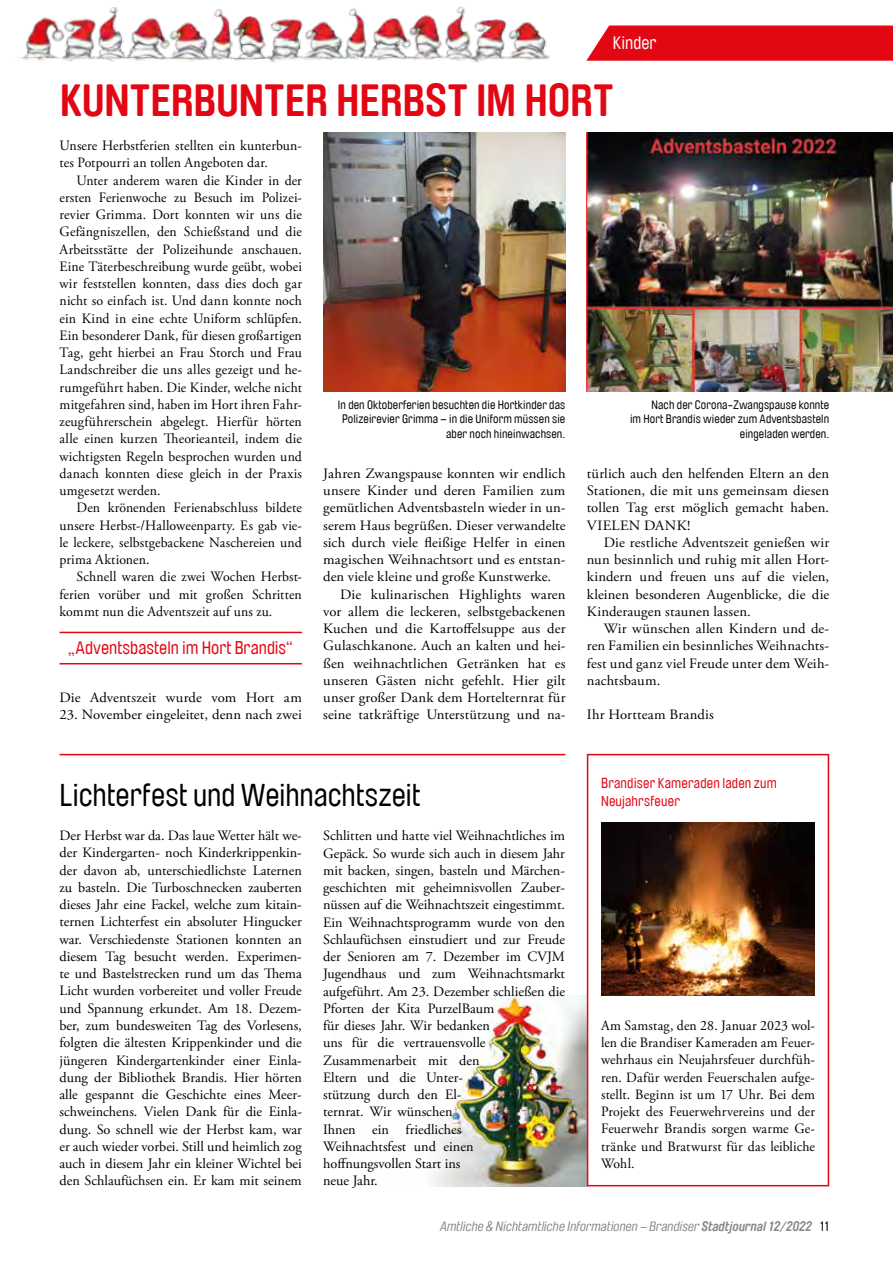
<style>
.page{position:relative;width:893px;height:1263px;background:#fff}
.page>*{position:absolute;margin:0;border:0;box-sizing:border-box;transform-origin:0 0}
.t1{font:700 45px "Brauer Neue";letter-spacing:-.005em;color:#e30613}
.t2{font:31.5px "Brauer Neue";letter-spacing:-.005em;color:#000}
.t3{font:18px "Brauer Neue";color:#e30613}
.t4{font:18px "Brauer Neue";color:#fff}
.t5{font:14.25px/17.2px "Adobe Garamond Pro";color:#000;text-align:justify}
.t6{font:14.25px/17.2px "Brauer Neue";letter-spacing:.015em;color:#e30613}
.t7{font:14.25px "Adobe Garamond Pro";letter-spacing:.02em;color:#000}
.t8{font:italic 13.5px "Brauer Neue";color:#878787}
.t9{font:12px/14.4px "Brauer Neue";letter-spacing:.01em;color:#000;text-align:right}
.s1{font-weight:700}
.s2{font-style:normal;color:#000}
</style>
<div class="page">
<img style="left:19px;top:6px;width:531px;height:57px">
<img style="left:433px;top:995px;width:154px;height:191px">
<div style="left:586px;top:26px;width:307px;height:35px;background:#e30613"></div>
<hr style="left:60px;top:632px;width:242px;height:1px;background:#e30613">
<hr style="left:60px;top:663px;width:242px;height:1px;background:#e30613">
<img style="left:323px;top:133px;width:242px;height:259px">
<img style="left:587px;top:132px;width:306px;height:260px">
<hr style="left:60px;top:754px;width:505px;height:1px;background:#e30613">
<div style="left:587px;top:754px;width:242px;height:432px;border:2px solid #e30613"></div>
<img style="left:601px;top:823px;width:214px;height:172px">
<p class="t4" style="left:613px;top:32px;width:45px">Kinder</p>
<h1 class="t1" style="left:60px;top:74px;width:555px">KUNTERBUNTER HERBST IM HORT</h1>
<p class="t5" style="left:60px;top:137px;width:244px">Unsere Herbstferien stellten ein kunterbun&shy;tes Potpourri an tollen Angeboten dar.</p>
<p class="t5" style="left:60px;top:172px;width:244px;text-indent:17px">Unter anderem waren die Kinder in der ersten Ferienwoche zu Besuch im Polizei&shy;revier Grimma. Dort konnten wir uns die Gefängniszellen, den Schießstand und die Arbeitsstätte der Polizeihunde anschauen.<br>Eine Täterbeschreibung wurde geübt, wobei wir feststellen konnten, dass dies doch gar nicht so einfach ist. Und dann konnte noch ein Kind in eine echte Uniform schlüpfen.<br>Ein besonderer Dank, für diesen großartigen Tag, geht hierbei an Frau Storch und Frau Landschreiber die uns alles gezeigt und he&shy;rumgeführt haben. Die Kinder, welche nicht mitgefahren sind, haben im Hort ihren Fahr&shy;zeugführerschein abgelegt. Hierfür hörten alle einen kurzen Theorieanteil, indem die wichtigsten Regeln besprochen wurden und danach konnten diese gleich in der Praxis umgesetzt werden.</p>
<p class="t5" style="left:60px;top:500px;width:244px;text-indent:17px">Den krönenden Ferienabschluss bildete unsere Herbst-/Halloweenparty. Es gab vie&shy;le leckere, selbstgebackene Naschereien und prima Aktionen.</p>
<p class="t5" style="left:60px;top:569px;width:244px;text-indent:17px">Schnell waren die zwei Wochen Herbst&shy;ferien vorüber und mit großen Schritten kommt nun die Adventszeit auf uns zu.</p>
<p class="t3" style="left:68px;top:638px;width:227px">„Adventsbasteln im Hort Brandis“</p>
<p class="t5" style="left:60px;top:689px;width:244px">Die Adventszeit wurde vom Hort am</p>
<p class="t5" style="left:60px;top:707px;width:244px">23. November eingeleitet, denn nach zwei</p>
<p class="t9" style="left:338px;top:398px;width:229px">In den Oktoberferien besuchten die Hortkinder das<br>Polizeirevier Grimma – in die Uniform müssen sie aber noch hineinwachsen.</p>
<p class="t9" style="left:630px;top:398px;width:201px">Nach der Corona-Zwangspause konnte<br>im Hort Brandis wieder zum Adventsbasteln eingeladen werden.</p>
<p class="t5" style="left:323px;top:465px;width:244px">Jahren Zwangspause konnten wir endlich unsere Kinder und deren Familien zum gemütlichen Adventsbasteln wieder in un&shy;serem Haus begrüßen. Dieser verwandelte sich durch viele fleißige Helfer in einen magischen Weihnachtsort und es entstan&shy;den viele kleine und große Kunstwerke.</p>
<p class="t5" style="left:323px;top:586px;width:244px;text-indent:17px">Die kulinarischen Highlights waren vor allem die leckeren, selbstgebackenen Kuchen und die Kartoffelsuppe aus der Gulaschkanone. Auch an kalten und hei&shy;ßen weihnachtlichen Getränken hat es unseren Gästen nicht gefehlt. Hier gilt unser großer Dank dem Hortelternrat für seine tatkräftige Unterstützung und na-</p>
<p class="t5" style="left:587px;top:465px;width:244px">türlich auch den helfenden Eltern an den Stationen, die mit uns gemeinsam diesen tollen Tag erst möglich gemacht haben.<br>VIELEN DANK!</p>
<p class="t5" style="left:587px;top:534px;width:244px;text-indent:17px">Die restliche Adventszeit genießen wir nun besinnlich und ruhig mit allen Hort&shy;kindern und freuen uns auf die vielen, kleinen besonderen Augenblicke, die die Kinderaugen staunen lassen.</p>
<p class="t5" style="left:587px;top:620px;width:244px;text-indent:17px">Wir wünschen allen Kindern und de&shy;ren Familien ein besinnliches Weihnachts&shy;fest und ganz viel Freude unter dem Weih&shy;nachtsbaum.</p>
<p class="t7" style="left:587px;top:706px;width:129px">Ihr Hortteam Brandis</p>
<h2 class="t2" style="left:60px;top:777px;width:362px">Lichterfest und Weihnachtszeit</h2>
<p class="t6" style="left:601px;top:775px;width:177px">Brandiser Kameraden laden zum<br>Neujahrsfeuer</p>
<p class="t5" style="left:59px;top:827px;width:244px">Der Herbst war da. Das laue Wetter hält we&shy;der Kindergarten- noch Kinderkrippenkin&shy;der davon ab, unterschiedlichste Laternen zu basteln. Die Turboschnecken zauberten dieses Jahr eine Fackel, welche zum kitain&shy;ternen Lichterfest ein absoluter Hingucker war. Verschiedenste Stationen konnten an diesem Tag besucht werden. Experimen&shy;te und Bastelstrecken rund um das Thema Licht wurden vorbereitet und voller Freude und Spannung erkundet. Am 18. Dezem&shy;ber, zum bundesweiten Tag des Vorlesens, folgten die ältesten Krippenkinder und die jüngeren Kindergartenkinder einer Einla&shy;dung der Bibliothek Brandis. Hier hörten alle gespannt die Geschichte eines Meer&shy;schweinchens. Vielen Dank für die Einla&shy;dung. So schnell wie der Herbst kam, war er auch wieder vorbei. Still und heimlich zog auch in diesem Jahr ein kleiner Wichtel bei den Schlaufüchsen ein. Er kam mit seinem</p>
<p class="t5" style="left:323px;top:828px;width:243px;text-align:left">Schlitten und hatte viel Weihnachtliches im<br>Gepäck. So wurde sich auch in diesem Jahr mit backen, singen, basteln und Märchen&shy;geschichten mit geheimnisvollen Zauber&shy;nüssen auf die Weihnachtszeit eingestimmt.<br>Ein Weihnachtsprogramm wurde von den<br>Schlaufüchsen einstudiert und zur Freude der Senioren am 7. Dezember im CVJM<br>Jugendhaus und zum Weihnachtsmarkt aufgeführt. Am 23. Dezember schließen die<br>Pforten der Kita PurzelBaum<br>für dieses Jahr. Wir bedanken<br>uns für die vertrauensvolle<br>Zusammenarbeit mit den<br>Eltern und die Unter-<br>stützung durch den El-<br>ternrat. Wir wünschen<br>Ihnen ein friedliches<br>Weihnachtsfest und einen hoffnungsvollen Start ins<br>neue Jahr.</p>
<p class="t5" style="left:601px;top:1017px;width:215px">Am Samstag, den 28. Januar 2023 wol&shy;len die Brandiser Kameraden am Feuer&shy;wehrhaus ein Neujahrsfeuer durchfüh&shy;ren. Dafür werden Feuerschalen aufge&shy;stellt. Beginn ist um 17 Uhr. Bei dem Projekt des Feuerwehrvereins und der Feuerwehr Brandis sorgen warme Ge&shy;tränke und Bratwurst für das leibliche Wohl.</p>
<p class="t8" style="left:440px;top:1219px;width:390px">Amtliche &amp; Nichtamtliche Informationen – Brandiser <span class="s1">Stadtjournal 12/2022</span> <span class="s2">11</span></p>
</div>
